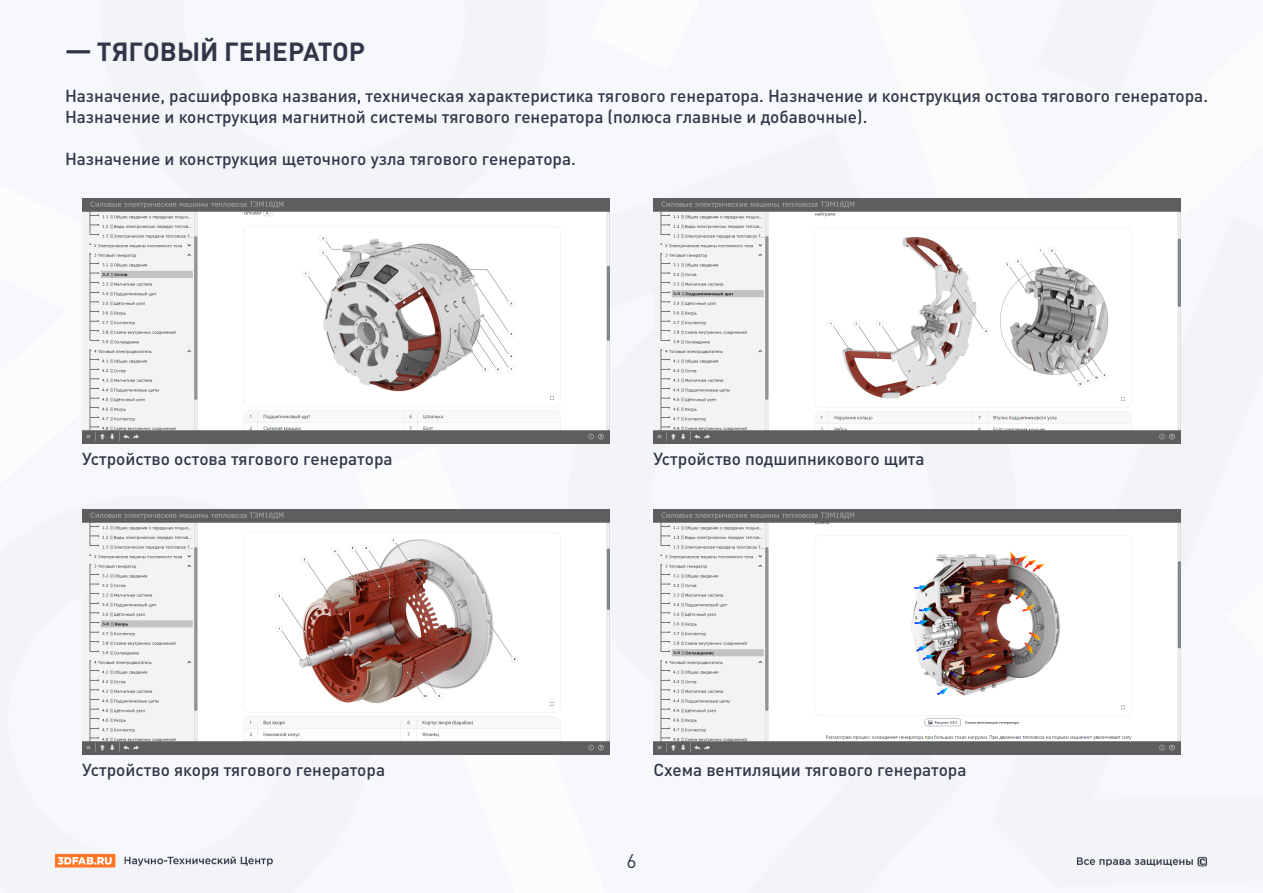
<style>
.page{position:relative;width:1263px;height:893px;background:#fff}
.page>*{position:absolute;margin:0;border:0;box-sizing:border-box;transform-origin:0 0}
.Характеристики{font:700 25.95px "DIN Pro";color:#313749}
.t1{font:19.5px "DIN Pro";color:#313749}
.Список_показателей{font:500 17.1px/21px "DIN Pro";color:#313749}
</style>
<div class="page">
<img style="left:0;top:0;width:1263px;height:845px">
<img style="left:0;top:845px;width:1263px;height:48px">
<img style="left:82px;top:198px;width:527px;height:246px">
<img style="left:82px;top:509px;width:527px;height:246px">
<img style="left:653px;top:198px;width:527px;height:246px">
<img style="left:653px;top:509px;width:527px;height:246px">
<p class="Характеристики" style="left:65px;top:30px;width:302px">— ТЯГОВЫЙ ГЕНЕРАТОР</p>
<p class="Список_показателей" style="left:65px;top:83px;width:1145px">Назначение, расшифровка названия, техническая характеристика тягового генератора. Назначение и конструкция остова тягового генератора.<br>Назначение и конструкция магнитной системы тягового генератора (полюса главные и добавочные).</p>
<p class="Список_показателей" style="left:65px;top:146px;width:512px">Назначение и конструкция щеточного узла тягового генератора.</p>
<p class="Список_показателей" style="left:82px;top:446px;width:312px">Устройство остова тягового генератора</p>
<p class="Список_показателей" style="left:82px;top:757px;width:304px">Устройство якоря тягового генератора</p>
<p class="Список_показателей" style="left:653px;top:446px;width:273px">Устройство подшипникового щита</p>
<p class="Список_показателей" style="left:653px;top:757px;width:315px">Схема вентиляции тягового генератора</p>
<p class="t1" style="left:626px;top:847px;width:12px">6</p>
</div>
